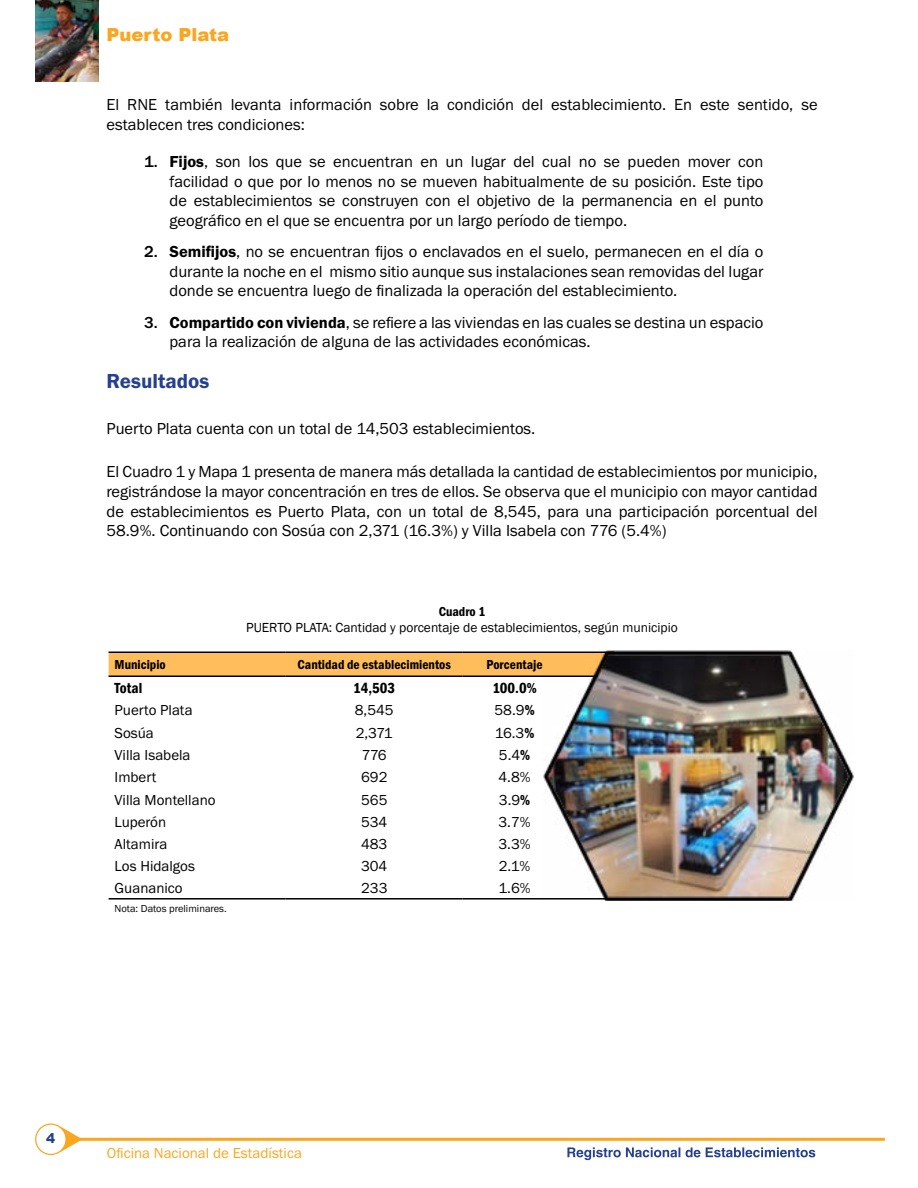
<style>
.page{position:relative;width:918px;height:1188px;background:#fff}
.page>*{position:absolute;margin:0;border:0;box-sizing:border-box;transform-origin:0 0}
.t1{font:21px "Franklin Got Itc TOT Dem";color:#25408f}
.t2{font:900 18px "Arial";color:#faa61f}
.t3{font:16.5px/19.5px "Franklin Got Itc TOT Boo";color:#000;text-align:justify}
.t4{font:15px "Franklin Got Itc TOT Boo";color:#000}
.t5{font:15px "Franklin Got Itc TOT Boo";color:#faa61f}
.t6{font:600 condensed 15px "Franklin Gothic";color:#000}
.t7{font:13.5px "Franklin Gothic";color:#000}
.t8{font:13.5px "Franklin Got Itc TOT Dem Con";color:#000}
.t9{font:900 13.5px "Arial";color:#25408f}
.t10{font:10.5px "Franklin Got Itc TOT Boo";color:#000}
.s1{font-family:"Franklin Got Itc TOT";font-weight:500}
.s2{font-family:"Franklin Got Itc TOT Dem"}
.s3{font-family:"Franklin Gothic";font-weight:600;font-stretch:condensed}
</style>
<div class="page">
<img style="left:35px;top:0;width:64px;height:82px">
<svg style="left:567px;top:1147px;width:113px;height:13px"></svg>
<svg style="left:686px;top:1147px;width:14px;height:10px"></svg>
<svg style="left:706px;top:1147px;width:109px;height:10px"></svg>
<svg style="left:35px;top:1124px;width:48px;height:31px"></svg>
<hr style="left:80px;top:1138px;width:805px;height:3px;background:#faa61f">
<div style="left:109px;top:653px;width:434px;height:23px;background:#ffbd5b"></div>
<hr style="left:109px;top:898px;width:177px;height:2px;background:#000">
<hr style="left:286px;top:898px;width:177px;height:2px;background:#000">
<hr style="left:463px;top:898px;width:151px;height:2px;background:#000">
<hr style="left:109px;top:652px;width:177px;height:1px;background:#000">
<hr style="left:286px;top:652px;width:177px;height:1px;background:#000">
<hr style="left:463px;top:652px;width:151px;height:1px;background:#000">
<hr style="left:109px;top:676px;width:177px;height:1px;background:#000">
<hr style="left:286px;top:676px;width:177px;height:1px;background:#000">
<hr style="left:463px;top:676px;width:151px;height:1px;background:#000">
<img style="left:543px;top:649px;width:311px;height:252px">
<p class="t2" style="left:106px;top:21px;width:124px">Puerto Plata</p>
<p class="t3" style="left:106px;top:95px;width:713px">El RNE también levanta información sobre la condición del establecimiento. En este sentido, se establecen tres condiciones:</p>
<p class="t3" style="left:169px;top:152px;width:595px;text-indent:-25px"><span class="s1">1.</span> <span class="s2">Fijos</span>, son los que se encuentran en un lugar del cual no se pueden mover con facilidad o que por lo menos no se mueven habitualmente de su posición. Este tipo de establecimientos se construyen con el objetivo de la permanencia en el punto geográfico en el que se encuentra por un largo período de tiempo.</p>
<p class="t3" style="left:169px;top:242px;width:596px;text-indent:-25px"><span class="s1">2.</span> <span class="s2">Semifijos</span>, no se encuentran fijos o enclavados en el suelo, permanecen en el día o durante la noche en el mismo sitio aunque sus instalaciones sean removidas del lugar donde se encuentra luego de finalizada la operación del establecimiento.</p>
<p class="t3" style="left:169px;top:313px;width:596px;text-indent:-25px"><span class="s1">3.</span> <span class="s2">Compartido con vivienda</span>, se refiere a las viviendas en las cuales se destina un espacio para la realización de alguna de las actividades económicas.</p>
<p class="t1" style="left:106px;top:369px;width:104px">Resultados</p>
<p class="t3" style="left:106px;top:419px;width:430px">Puerto Plata cuenta con un total de 14,503 establecimientos.</p>
<p class="t3" style="left:106px;top:462px;width:713px">El Cuadro 1 y Mapa 1 presenta de manera más detallada la cantidad de establecimientos por municipio, registrándose la mayor concentración en tres de ellos. Se observa que el municipio con mayor cantidad de establecimientos es Puerto Plata, con un total de 8,545, para una participación porcentual del 58.9%. Continuando con Sosúa con 2,371 (16.3%) y Villa Isabela con 776 (5.4%)</p>
<p class="t8" style="left:439px;top:603px;width:48px">Cuadro 1</p>
<p class="t7" style="left:246px;top:619px;width:433px">PUERTO PLATA: Cantidad y porcentaje de establecimientos, según municipio</p>
<p class="t8" style="left:115px;top:657px;width:53px">Municipio</p>
<p class="t8" style="left:298px;top:657px;width:155px">Cantidad de establecimientos</p>
<p class="t8" style="left:487px;top:657px;width:58px">Porcentaje</p>
<p class="t6" style="left:115px;top:678px;width:29px">Total</p>
<p class="t6" style="left:353px;top:678px;width:43px">14,503</p>
<p class="t6" style="left:492px;top:678px;width:46px">100.0%</p>
<p class="t4" style="left:115px;top:702px;width:80px">Puerto Plata</p>
<p class="t4" style="left:355px;top:702px;width:40px">8,545</p>
<p class="t4" style="left:495px;top:702px;width:42px">58.9<span class="s3">%</span></p>
<p class="t4" style="left:115px;top:724px;width:41px">Sosúa</p>
<p class="t4" style="left:356px;top:724px;width:39px">2,371</p>
<p class="t4" style="left:495px;top:724px;width:41px">16.3<span class="s3">%</span></p>
<p class="t4" style="left:115px;top:747px;width:77px">Villa Isabela</p>
<p class="t4" style="left:362px;top:747px;width:27px">776</p>
<p class="t4" style="left:499px;top:747px;width:33px">5.4<span class="s3">%</span></p>
<p class="t4" style="left:115px;top:769px;width:43px">Imbert</p>
<p class="t4" style="left:361px;top:769px;width:28px">692</p>
<p class="t4" style="left:499px;top:769px;width:34px">4.8%</p>
<p class="t4" style="left:115px;top:791px;width:103px">Villa Montellano</p>
<p class="t4" style="left:361px;top:791px;width:28px">565</p>
<p class="t4" style="left:499px;top:792px;width:33px">3.9<span class="s3">%</span></p>
<p class="t4" style="left:115px;top:814px;width:53px">Luperón</p>
<p class="t4" style="left:361px;top:814px;width:28px">534</p>
<p class="t4" style="left:498px;top:814px;width:34px">3.7%</p>
<p class="t4" style="left:115px;top:836px;width:54px">Altamira</p>
<p class="t4" style="left:361px;top:836px;width:28px">483</p>
<p class="t4" style="left:498px;top:836px;width:34px">3.3%</p>
<p class="t4" style="left:115px;top:858px;width:82px">Los Hidalgos</p>
<p class="t4" style="left:361px;top:858px;width:28px">304</p>
<p class="t4" style="left:499px;top:858px;width:33px">2.1%</p>
<p class="t4" style="left:115px;top:880px;width:70px">Guananico</p>
<p class="t4" style="left:361px;top:880px;width:28px">233</p>
<p class="t4" style="left:499px;top:880px;width:34px">1.6%</p>
<p class="t10" style="left:115px;top:902px;width:114px">Nota: Datos preliminares.</p>
<p class="t9" style="left:46px;top:1129px;width:11px">4</p>
<p class="t5" style="left:107px;top:1144px;width:196px">Oficina Nacional de Estadística</p>
</div>
